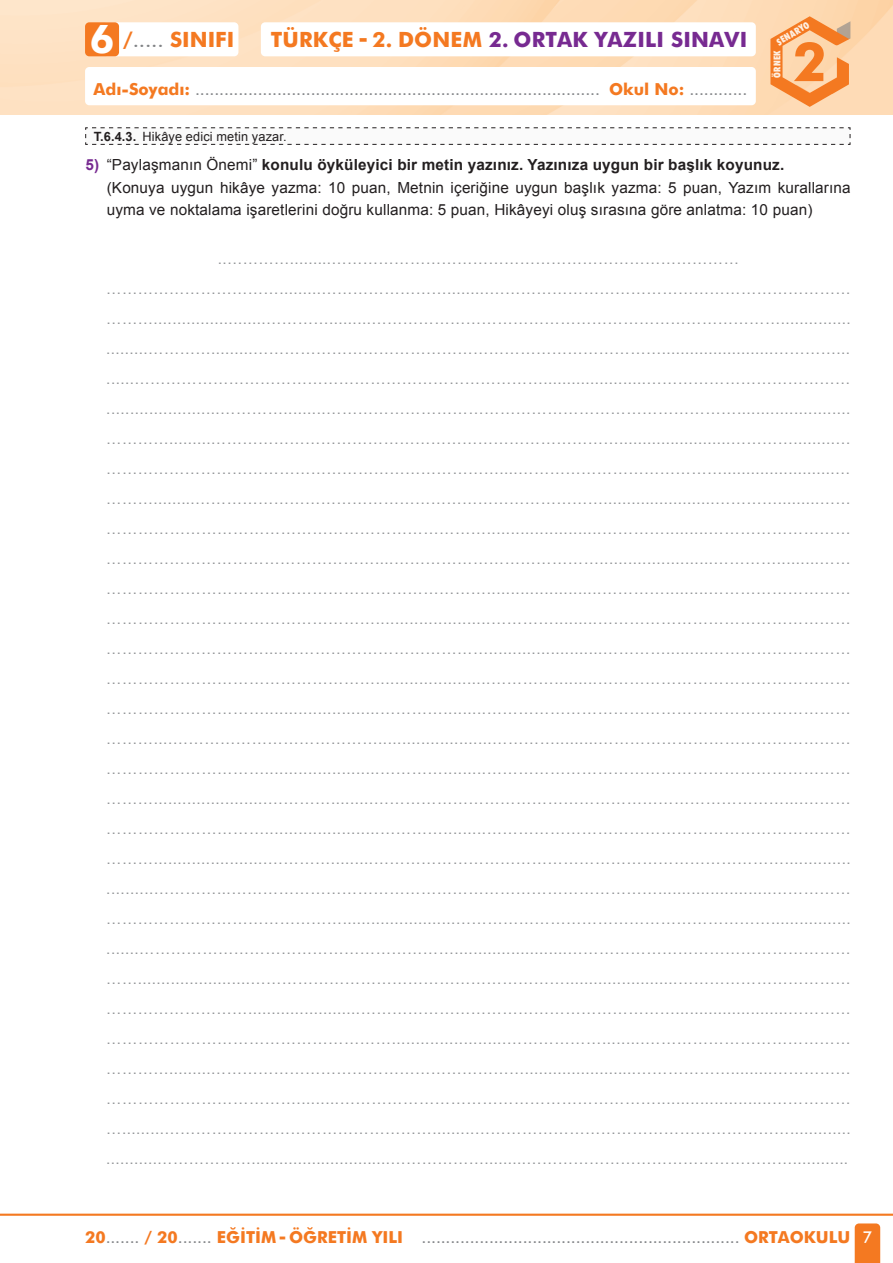
<style>
.page{position:relative;width:893px;height:1263px;background:#fff}
.page>*{position:absolute;margin:0;border:0;box-sizing:border-box;transform-origin:0 0}
.t1{font:700 54px "Futura BT";color:#f47921}
.t2{font:700 21px "Futura BT";letter-spacing:.01em;color:#772a91}
.t3{font:700 21px "Futura BT";color:#f47921}
.t4{font:500 16.5px "Futura BT";color:#808285}
.t5{font:15.3px/30px "Arial";color:#939598;text-align:center}
.t6{font:15.3px/22.5px "Arial";letter-spacing:.01em;color:#231f20}
.t7{font:12.75px "Arial";letter-spacing:.01em;color:#231f20}
.t8{font:800 condensed 9px "Futura";letter-spacing:.025em;color:#feefe1}
.s1{font-size:39px;color:#fff}
.s2{font-weight:500;color:#808285}
.s3{color:#f47921}
.s4{font-weight:700;color:#f47921}
.s5{font-weight:700}
.s6{font-weight:700;color:#772a91}
.s7{color:#fff}
</style>
<div class="page">
<hr style="left:0;top:1213px;width:893px;height:3px;background:#f47921">
<svg style="left:855px;top:1223px;width:25px;height:40px"></svg>
<svg style="left:770px;top:16px;width:80px;height:91px;background:#f8b67d"></svg>
<div style="left:85px;top:22px;width:34px;height:34px;background:#f47921;border-radius:4px"></div>
<svg style="left:85px;top:127px;width:766px;height:18px"></svg>
<h2 class="t3" style="left:90px;top:26px;width:146px"><span class="s1">6</span> /<span class="s2">.....</span> SINIFI</h2>
<h2 class="t2" style="left:271px;top:26px;width:478px"><span class="s3">TÜRKÇE - 2. DÖNEM</span> 2. ORTAK YAZILI SINAVI</h2>
<p class="t4" style="left:94px;top:79px;width:655px"><span class="s4">Adı-Soyadı:</span> .................................................................................... <span class="s4">Okul No:</span> ............</p>
<p class="t8" style="left:774px;top:38px;width:38px;rotate:-31deg">SENARYO</p>
<h1 class="t1" style="left:793px;top:29px;width:35px">2</h1>
<p class="t8" style="left:771px;top:78px;width:29px;rotate:-90deg">ÖRNEK</p>
<p class="t7" style="left:94px;top:128px;width:194px"><span class="s5">T.6.4.3.</span> Hikâye edici metin yazar.</p>
<p class="t6" style="left:107px;top:154px;width:745px;text-indent:-21px"><span class="s6">5)</span> “Paylaşmanın Önemi” <span class="s5">konulu öyküleyici bir metin yazınız. Yazınıza uygun bir başlık koyunuz.<br></span>(Konuya uygun hikâye yazma: 10 puan, Metnin içeriğine uygun başlık yazma: 5 puan, Yazım kurallarına uyma ve noktalama işaretlerini doğru kullanma: 5 puan, Hikâyeyi oluş sırasına göre anlatma: 10 puan)</p>
<p class="t5" style="left:106px;top:244px;width:746px">..………….........…………………………………………………………………… …………………………….........…………………….........…………………………………………………………… ………........................………….........……………………………………………………………………............... .........………….........……………………………………………………………………........................…………... ......……………………………………………………………………......................………………………………… ........................………….........……………………………………………………………………........................ ………….........……………………………………………………………………........................………….........… …………………………………………………………………....…………………………………........................… ……….........……………………………………………………………………........................………….........…… ………………………………………………………………........................………….........……………………… ……………………………………………....…………………………………........................………….........…… ………………………………………………………………........................………….........……………………… ……………………………………………........................………….........………………………………………… …………………………....…………………………………........................………….........……………………… ……………………………………………........................………….........………………………………………… …………………………........................………….........…………………………………………………………… ………....…………………………………........................………….........………………………………………… …………………………........................………….........…………………………………………………………… ………........................………….........……………………………………………………………………....……… …………………………........................………….........…………………………………………………………… ………........................………….........…………………………………………………………………….............. ..........…………...………………………………………………………………………........................…………… ………………………………………........................……………………………………………………................. .......……………………………………………………........................……………………………………………… ……........................……………………………………………………........................…………………………… ………………………........................……………………………………………………........................………… ………………………………………………........................……………….........………………………………… ………….........……………………………………………………........................……………….........…………… ……………………………….........……………………………………………………........................…………… ….........…………………………………………….........……………………………………………………............. ...........………………..............................……………….........……………………………………………............</p>
<p class="t4" style="left:85px;top:1227px;width:789px"><span class="s4">20</span>....... <span class="s4">/ 20</span>....... <span class="s4">EĞİTİM - ÖĞRETİM YILI</span> .................................................................. <span class="s4">ORTAOKULU</span> <span class="s7">7</span></p>
</div>
